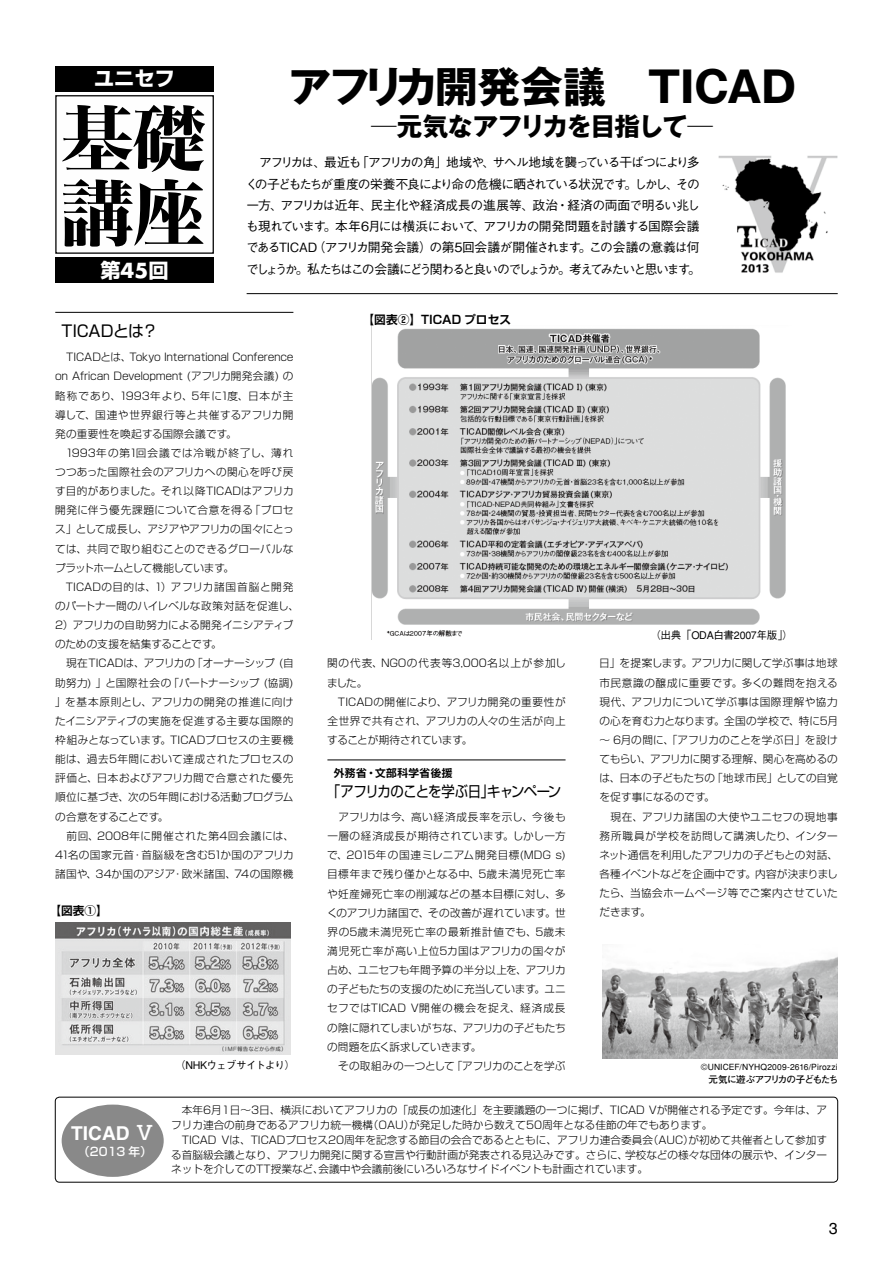
<style>
.page{position:relative;width:893px;height:1263px;background:#fff}
.page>*{position:absolute;margin:0;border:0;box-sizing:border-box;transform-origin:0 0}
.t1{font:700 42.45px "Gothic MB101 Pro";letter-spacing:-.025em;color:#000}
.t2{font:700 25.5px "Gothic MB101 Pro";letter-spacing:-.065em;color:#000}
.t3{font:700 20.25px "Shin Go Pro";color:#fff}
.t4{font:700 19.2px "Helvetica";color:#fff}
.t5{font:15.9px "Shin Go Pr 6 N";letter-spacing:-.01em;color:#000}
.t6{font:15.9px "Helvetica";color:#000}
.t7{font:14.85px "Shin Go Pr 6 N";letter-spacing:-.04em;color:#000;scale:.9 1}
.t8{font:500 12.75px/21.3px "Gothic BBB Pr 6 N";letter-spacing:-.15em;color:#000;text-align:justify}
.t9{font:700 11.7px "Shin Go Pr 6 N De";color:#000}
.t10{font:500 11.7px "Shin Go Pr 6 N";color:#fff}
.t11{font:300 10.65px/19.2px "Shin Go Pr 6 N";color:#000}
.t12{font:300 10.65px/19.2px "Shin Go Pr 6 N";letter-spacing:.02em;color:#000}
.t13{font:500 10.65px "Gothic BBB";letter-spacing:-.04em;color:#000}
.t14{font:500 10.65px "Gothic BBB";letter-spacing:-.07em;color:#000}
.t15{font:700 10.65px "Shin Go Pr 6 N De";letter-spacing:.045em;color:#000}
.t16{font:700 9.6px "Futo Go B101 Pr 6 N";letter-spacing:-.1em;color:#000}
.t17{font:500 8.55px "Gothic BBB";letter-spacing:.015em;color:#000}
.s1{font-family:"Futura"}
.s2{font-family:"Shin Go Pr 6 N";font-weight:500}
</style>
<div class="page">
<div style="left:55px;top:66px;width:159px;height:25px;background:#000"></div>
<div style="left:55px;top:95px;width:159px;height:159px;border:1px solid #000"></div>
<svg style="left:62px;top:105px;width:143px;height:67px"></svg>
<svg style="left:63px;top:179px;width:140px;height:68px"></svg>
<div style="left:55px;top:257px;width:159px;height:26px;background:#000"></div>
<hr style="left:55px;top:312px;width:238px;height:1px;background:#000">
<hr style="left:327px;top:760px;width:239px;height:1px;background:#000">
<hr style="left:247px;top:293px;width:591px;height:1px;background:#000">
<div style="left:55px;top:1097px;width:783px;height:85px;border:1px solid #000;border-radius:4px"></div>
<div style="left:62px;top:1104px;width:102px;height:73px;background:#898989;border-radius:50%"></div>
<img style="left:718px;top:155px;width:120px;height:118px">
<img style="left:602px;top:956px;width:236px;height:103px">
<img style="left:371px;top:326px;width:415px;height:313px">
<img style="left:55px;top:923px;width:236px;height:131px">
<h3 class="t3" style="left:94px;top:63px;width:82px">ユニセフ</h3>
<h3 class="t3" style="left:100px;top:254px;width:70px">第<span class="s1">45</span>回</h3>
<h1 class="t1" style="left:288px;top:52px;width:509px">アフリカ開発会議　TICAD</h1>
<h2 class="t2" style="left:371px;top:105px;width:343px">─元気なアフリカを目指して─</h2>
<p class="t8" style="left:246px;top:151px;width:457px">　アフリカは、最近も「アフリカの角」地域や、サヘル地域を襲っている干ばつにより多くの子どもたちが重度の栄養不良により命の危機に晒されている状況です。しかし、その一方、アフリカは近年、民主化や経済成長の進展等、政治・経済の両面で明るい兆しも現れています。本年6月には横浜において、アフリカの開発問題を討議する国際会議であるTICAD（アフリカ開発会議）の第5回会議が開催されます。この会議の意義は何でしょうか。私たちはこの会議にどう関わると良いのでしょうか。考えてみたいと思います。</p>
<h3 class="t5" style="left:62px;top:318px;width:98px">TICADとは？</h3>
<p class="t11" style="left:55px;top:347px;width:246px;text-indent:11px">TICADとは、Tokyo International Conference on African Development (アフリカ開発会議) の略称であり、1993年より、5年に1度、日本が主導して、国連や世界銀行等と共催するアフリカ開発の重要性を喚起する国際会議です。<br>　1993年の第1回会議では冷戦が終了し、薄れつつあった国際社会のアフリカへの関心を呼び戻す目的がありました。それ以降TICADはアフリカ開発に伴う優先課題について合意を得る「プロセス」として成長し、アジアやアフリカの国々にとっては、共同で取り組むことのできるグローバルなプラットホームとして機能しています。<br>　TICADの目的は、1）アフリカ諸国首脳と開発のパートナー間のハイレベルな政策対話を促進し、<br>2）アフリカの自助努力による開発イニシアティブのための支援を結集することです。<br>　現在TICADは、アフリカの「オーナーシップ (自助努力) 」と国際社会の「パートナーシップ (協調)」を基本原則とし、アフリカの開発の推進に向けたイニシアティブの実施を促進する主要な国際的枠組みとなっています。TICADプロセスの主要機能は、過去5年間において達成されたプロセスの評価と、日本およびアフリカ間で合意された優先順位に基づき、次の5年間における活動プログラムの合意をすることです。<br>　前回、2008年に開催された第4回会議には、<br>41名の国家元首・首脳級を含む51か国のアフリカ諸国や、34か国のアジア・欧米諸国、74の国際機</p>
<p class="t9" style="left:49px;top:900px;width:60px">【図表①】</p>
<p class="t14" style="left:175px;top:1058px;width:121px">（NHKウェブサイトより）</p>
<p class="t9" style="left:363px;top:310px;width:150px">【図表②】TICAD プロセス</p>
<p class="t12" style="left:327px;top:653px;width:240px">関の代表、NGOの代表等3,000名以上が参加しました。<br>　TICADの開催により、アフリカ開発の重要性が全世界で共有され、アフリカの人々の生活が向上することが期待されています。</p>
<p class="t15" style="left:334px;top:764px;width:120px">外務省・文部科学省後援</p>
<h3 class="t7" style="left:327px;top:779px;width:262px">「アフリカのことを学ぶ日」キャンペーン</h3>
<p class="t12" style="left:327px;top:806px;width:240px">　アフリカは今、高い経済成長率を示し、今後も一層の経済成長が期待されています。しかし一方で、2015年の国連ミレニアム開発目標(MDG s)目標年まで残り僅かとなる中、5歳未満児死亡率や妊産婦死亡率の削減などの基本目標に対し、多くのアフリカ諸国で、その改善が遅れています。世界の5歳未満児死亡率の最新推計値でも、5歳未満児死亡率が高い上位5カ国はアフリカの国々が占め、ユニセフも年間予算の半分以上を、アフリカの子どもたちの支援のために充当しています。ユニセフではTICAD V開催の機会を捉え、経済成長の陰に隠れてしまいがちな、アフリカの子どもたちの問題を広く訴求していきます。<br>　その取組みの一つとして「アフリカのことを学ぶ</p>
<p class="t13" style="left:650px;top:629px;width:144px">（出典「ODA白書2007年版」）</p>
<p class="t11" style="left:599px;top:653px;width:240px">日」を提案します。アフリカに関して学ぶ事は地球市民意識の醸成に重要です。多くの難問を抱える現代、アフリカについて学ぶ事は国際理解や協力の心を育む力となります。全国の学校で、特に5月～ 6月の間に、「アフリカのことを学ぶ日」を設けてもらい、アフリカに関する理解、関心を高めるのは、日本の子どもたちの「地球市民」としての自覚を促す事になるのです。<br>　現在、アフリカ諸国の大使やユニセフの現地事務所職員が学校を訪問して講演したり、インターネット通信を利用したアフリカの子どもとの対話、各種イベントなどを企画中です。内容が決まりましたら、当協会ホームページ等でご案内させていただきます。</p>
<p class="t17" style="left:701px;top:1062px;width:138px">©UNICEF/NYHQ2009-2616/Pirozzi</p>
<p class="t16" style="left:709px;top:1072px;width:131px">元気に遊ぶアフリカの子どもたち</p>
<h3 class="t4" style="left:71px;top:1121px;width:84px">TICAD <span class="s2">Ⅴ</span></h3>
<p class="t10" style="left:78px;top:1142px;width:75px">（2013 年）</p>
<p class="t11" style="left:171px;top:1101px;width:657px;line-height:14.9px">　本年6月1日〜3日、横浜においてアフリカの「成長の加速化」を主要議題の一つに掲げ、TICAD Vが開催される予定です。今年は、アフリカ連合の前身であるアフリカ統一機構（OAU）が発足した時から数えて50周年となる佳節の年でもあります。<br>　TICAD Vは、TICADプロセス20周年を記念する節目の会合であるとともに、アフリカ連合委員会（AUC）が初めて共催者として参加する首脳級会議となり、アフリカ開発に関する宣言や行動計画が発表される見込みです。さらに、学校などの様々な団体の展示や、インターネットを介してのTT授業など、会議中や会議前後にいろいろなサイドイベントも計画されています。</p>
<h3 class="t6" style="left:829px;top:1219px;width:10px">3</h3>
</div>
